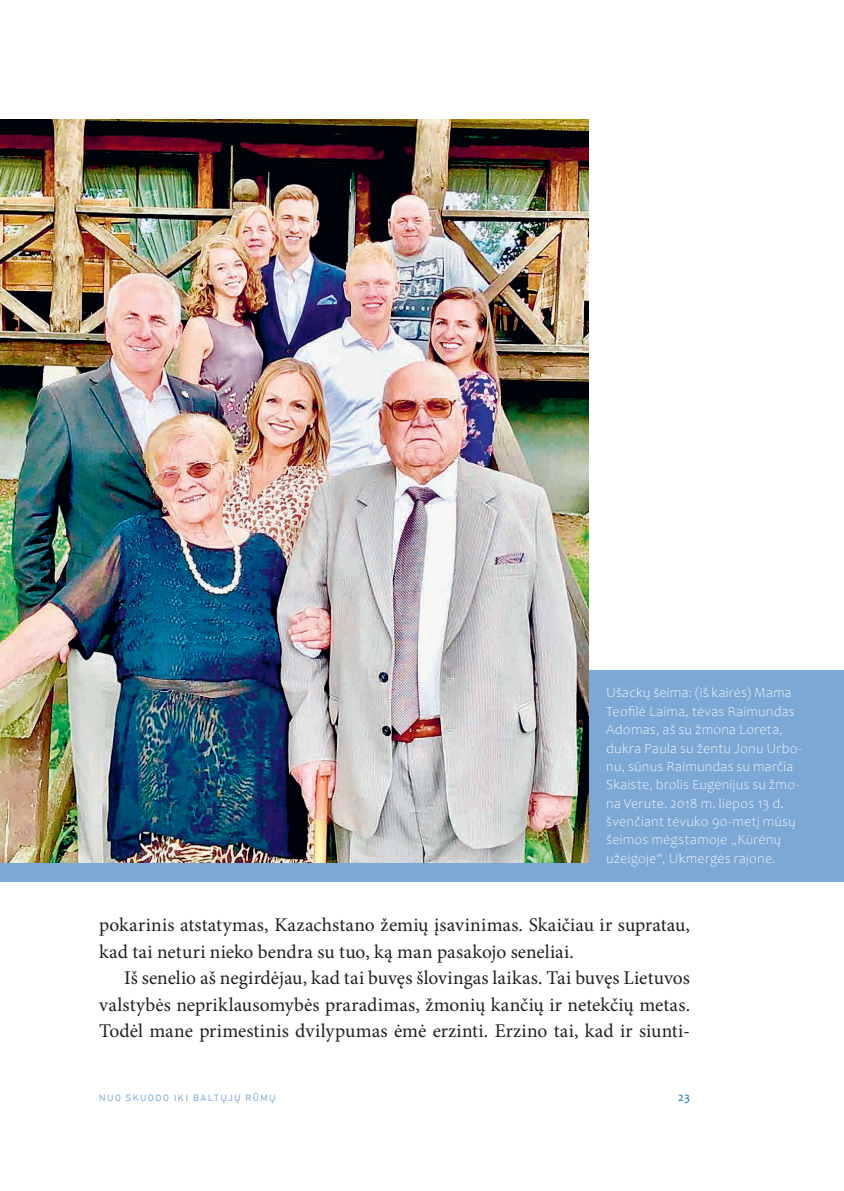
<style>
.page{position:relative;width:844px;height:1191px;background:#fff}
.page>*{position:absolute;margin:0;border:0;box-sizing:border-box;transform-origin:0 0}
.t1{font:19.43px/26.6px "Minion Pro";letter-spacing:.005em;color:#231f20}
.t2{font:300 14px/18.4px "Candara";letter-spacing:.02em;color:#fff}
.t3{font:300 12.25px "PF Din Text Pro";letter-spacing:.135em;color:#7ca8d6}
.t4{font:12.25px "Candara";color:#0074b9}
</style>
<div class="page">
<div style="left:0;top:670px;width:843px;height:211px;background:#7ca8d6"></div>
<img style="left:0;top:119px;width:588px;height:744px">
<p class="t2" style="left:606px;top:684px;width:197px">Ušackų šeima: (iš kairės) Mama<br>Teofilė Laima, tėvas Raimundas<br>Adomas, aš su žmona Loreta, dukra Paula su žentu Jonu Urbo&shy;nu, sūnus Raimundas su marčia<br>Skaiste, brolis Eugenijus su žmo&shy;na Verute. 2018 m. liepos 13 d. švenčiant tėvuko 90-metį mūsų šeimos mėgstamoje „Kūrėnų užeigoje“, Ukmergės rajone.</p>
<p class="t1" style="left:99px;top:911px;width:592px">pokarinis atstatymas, Kazachstano žemių įsavinimas. Skaičiau ir supratau, kad tai neturi nieko bendra su tuo, ką man pasakojo seneliai.</p>
<p class="t1" style="left:99px;top:964px;width:592px;text-align:justify;text-indent:25px">Iš senelio aš negirdėjau, kad tai buvęs šlovingas laikas. Tai buvęs Lietuvos valstybės nepriklausomybės praradimas, žmonių kančių ir netekčių metas.<br>Todėl mane primestinis dvilypumas ėmė erzinti. Erzino tai, kad ir siunti-</p>
<p class="t3" style="left:99px;top:1089px;width:178px">nuo skuodo iki baltųjų rūmų</p>
<p class="t4" style="left:678px;top:1089px;width:13px">23</p>
</div>
